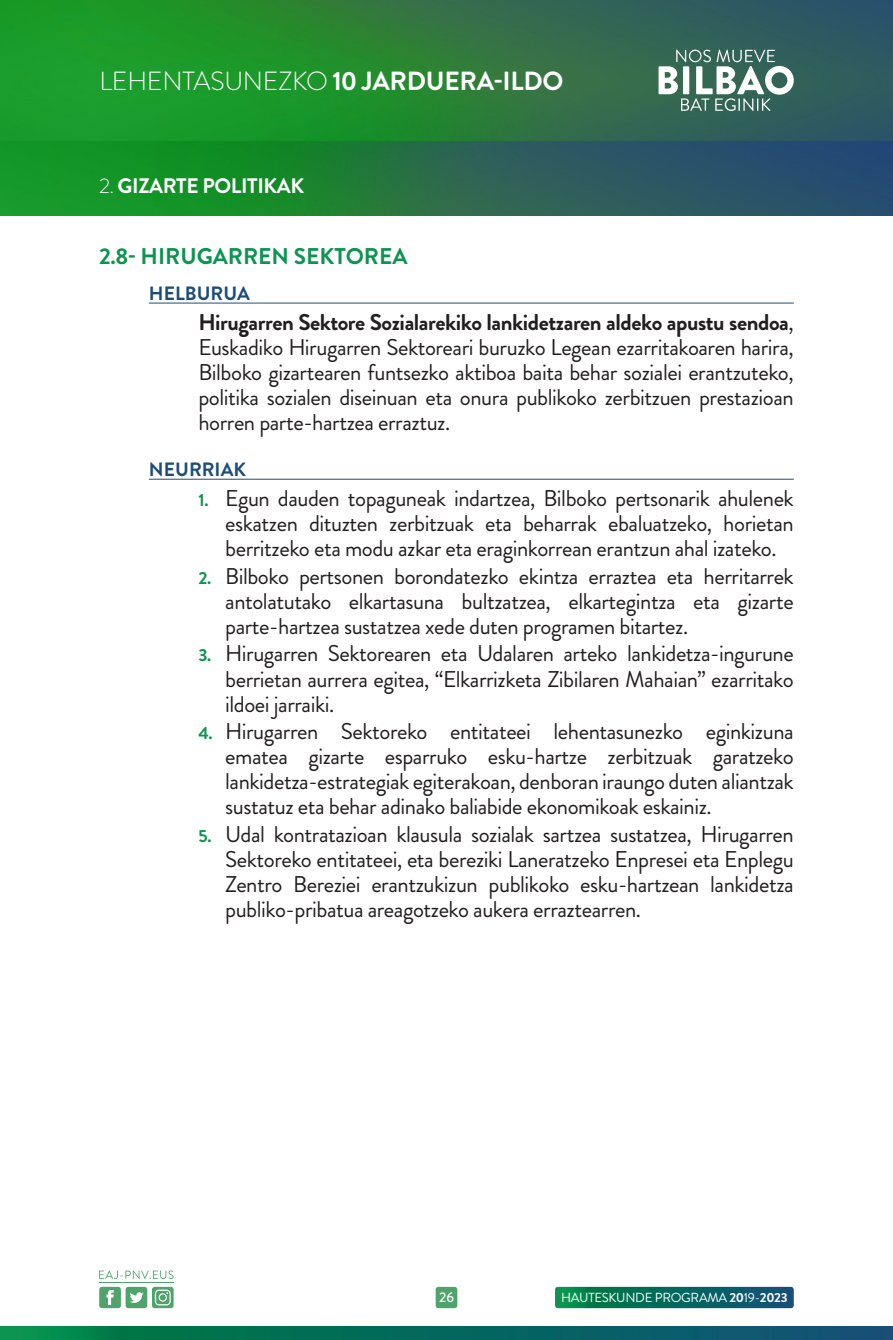
<style>
.page{position:relative;width:893px;height:1340px;background:#fff}
.page>*{position:absolute;margin:0;border:0;box-sizing:border-box;transform-origin:0 0}
.t1{font:700 26.25px "Brandon Grotesque";letter-spacing:-.01em;color:#fff}
.t2{font:22.75px/25px "Brandon Grotesque";letter-spacing:-.02em;color:#231f20;text-align:justify}
.t3{font:700 22.75px "Brandon Grotesque";color:#0d9450}
.t4{font:700 21px "Brandon Grotesque";letter-spacing:-.02em;color:#fff}
.t5{font:700 19.25px "Brandon Grotesque";color:#1d4d77}
.t6{font:500 14px "Brandon Grotesque";color:#fff}
.t7{font:13.12px "Brandon Grotesque";letter-spacing:-.02em;color:#fff}
.s1{font-weight:300}
.s2{font-weight:700}
.s3{font-weight:700;font-size:17.5px;color:#0d9450}
</style>
<div class="page">
<img style="left:0;top:0;width:893px;height:216px">
<svg style="left:658px;top:50px;width:136px;height:61px"></svg>
<svg style="left:99px;top:1286px;width:75px;height:22px"></svg>
<svg style="left:99px;top:1270px;width:75px;height:8px"></svg>
<hr style="left:99px;top:1282px;width:75px;height:1px;background:#4fa46b">
<div style="left:436px;top:1286px;width:21px;height:22px;background:#4fa46b;border-radius:3px"></div>
<svg style="left:555px;top:1286px;width:239px;height:22px;background:#197469"></svg>
<svg style="left:561px;top:1292px;width:227px;height:10px;background:#06695d"></svg>
<svg style="left:0;top:1326px;width:893px;height:13px;background:#06685d"></svg>
<hr style="left:149px;top:302px;width:645px;height:1px;background:#1d4d77">
<hr style="left:149px;top:479px;width:645px;height:1px;background:#1d4d77">
<p class="t1" style="left:99px;top:63px;width:466px"><span class="s1">LEHENTASUNEZKO</span> 10 JARDUERA-ILDO</p>
<p class="t4" style="left:99px;top:171px;width:206px"><span class="s1">2.</span> GIZARTE POLITIKAK</p>
<p class="t3" style="left:99px;top:240px;width:310px">2.8- HIRUGARREN SEKTOREA</p>
<p class="t5" style="left:149px;top:280px;width:102px">HELBURUA</p>
<p class="t2" style="left:198px;top:310px;width:597px"><span class="s2">Hirugarren Sektore Sozialarekiko lankidetzaren aldeko apustu sendoa</span>, Euskadiko Hirugarren Sektoreari buruzko Legean ezarritakoaren harira, Bilboko gizartearen funtsezko aktiboa baita behar sozialei erantzuteko, politika sozialen diseinuan eta onura publikoko zerbitzuen prestazioan horren parte-hartzea erraztuz.</p>
<p class="t5" style="left:149px;top:456px;width:99px">NEURRIAK</p>
<p class="t2" style="left:225px;top:486px;width:570px;text-indent:-27px"><span class="s3">1.</span> Egun dauden topaguneak indartzea, Bilboko pertsonarik ahulenek eskatzen dituzten zerbitzuak eta beharrak ebaluatzeko, horietan berritzeko eta modu azkar eta eraginkorrean erantzun ahal izateko.</p>
<p class="t2" style="left:225px;top:564px;width:570px;text-indent:-27px"><span class="s3">2.</span> Bilboko pertsonen borondatezko ekintza erraztea eta herritarrek antolatutako elkartasuna bultzatzea, elkartegintza eta gizarte parte-hartzea sustatzea xede duten programen bitartez.</p>
<p class="t2" style="left:225px;top:641px;width:570px;text-indent:-27px"><span class="s3">3.</span> Hirugarren Sektorearen eta Udalaren arteko lankidetza-ingurune berrietan aurrera egitea, “Elkarrizketa Zibilaren Mahaian” ezarritako ildoei jarraiki.</p>
<p class="t2" style="left:225px;top:719px;width:570px;text-indent:-27px"><span class="s3">4.</span> Hirugarren Sektoreko entitateei lehentasunezko eginkizuna ematea gizarte esparruko esku-hartze zerbitzuak garatzeko lankidetza-estrategiak egiterakoan, denboran iraungo duten aliantzak sustatuz eta behar adinako baliabide ekonomikoak eskainiz.</p>
<p class="t2" style="left:225px;top:821px;width:570px;text-indent:-27px"><span class="s3">5.</span> Udal kontratazioan klausula sozialak sartzea sustatzea, Hirugarren Sektoreko entitateei, eta bereziki Laneratzeko Enpresei eta Enplegu Zentro Bereziei erantzukizun publikoko esku-hartzean lankidetza publiko-pribatua areagotzeko aukera erraztearren.</p>
<p class="t6" style="left:439px;top:1287px;width:16px">26</p>
<p class="t7" style="left:561px;top:1288px;width:228px">HAUTESKUNDE PROGRAMA <span class="s2">20</span>19-<span class="s2">2023</span></p>
</div>
